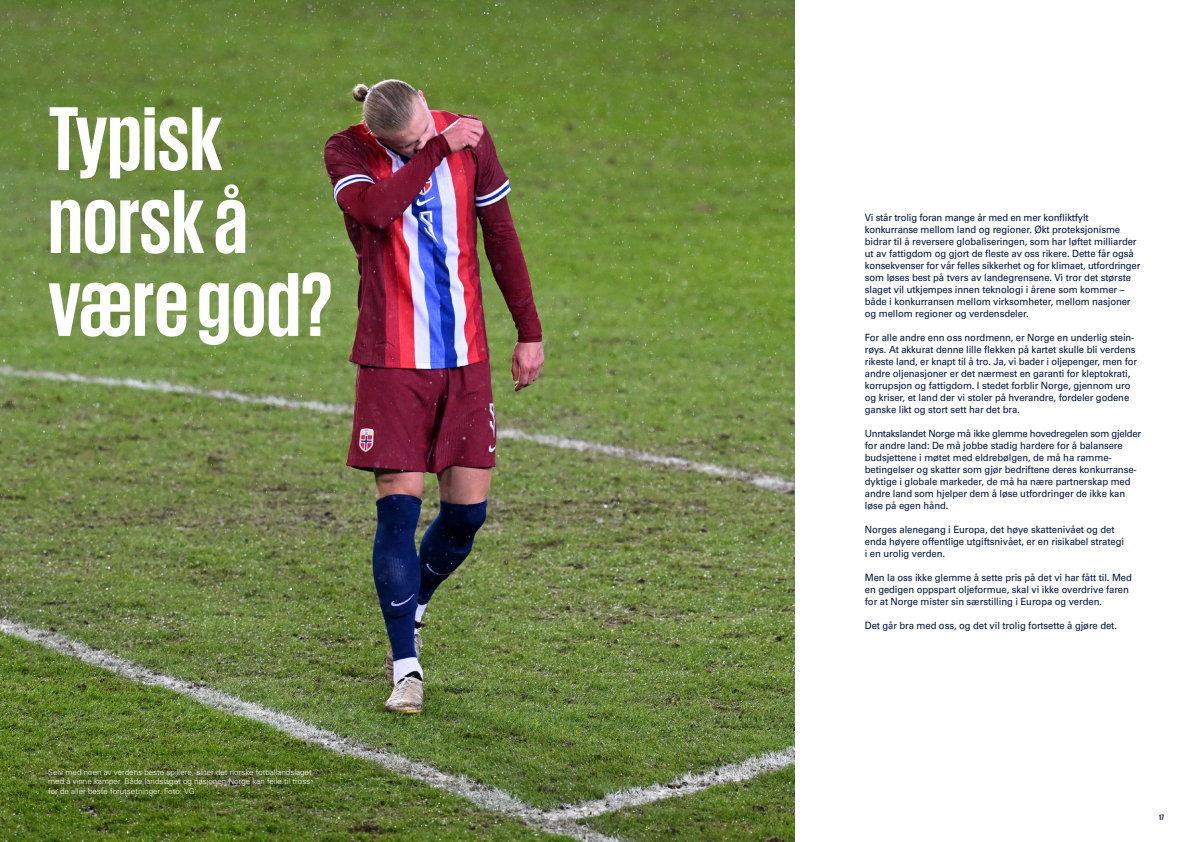
<style>
.page{position:relative;width:1191px;height:842px;background:#fff}
.page>*{position:absolute;margin:0;border:0;box-sizing:border-box;transform-origin:0 0}
.t1{font:700 92.7px/82.9px "KPMG";color:#fff}
.t2{font:10px/12px "Universfor KPMG";letter-spacing:-.01em;color:#001340;scale:.95 1}
.t3{font:300 8px/9.6px "Universfor KPMG";color:#fff}
.t4{font:700 8px "KPMG";color:#001340}
</style>
<div class="page">
<img style="left:0;top:0;width:794px;height:842px">
<div style="left:34px;top:754px;width:291px;height:55px;background:#231f20;opacity:.75"></div>
<p class="t1" style="left:48px;top:94px;width:286px">Typisk norsk å være god?</p>
<p class="t3" style="left:48px;top:767px;width:265px">Selv med noen av verdens beste spillere, sliter det norske fotballandslaget med å vinne kamper. Både landslaget og nasjonen Norge kan feile til tross for de aller beste forutsetninger. Foto: VG</p>
<p class="t2" style="left:865px;top:211px;width:291px">Vi står trolig foran mange år med en mer konfliktfylt konkurranse mellom land og regioner. Økt proteksjonisme bidrar til å reversere globaliseringen, som har løftet milliarder ut av fattigdom og gjort de fleste av oss rikere. Dette får også konsekvenser for vår felles sikkerhet og for klimaet, utfordringer som løses best på tvers av landegrensene. Vi tror det største slaget vil utkjempes innen teknologi i årene som kommer – både i konkurransen mellom virksomheter, mellom nasjoner og mellom regioner og verdensdeler.</p>
<p class="t2" style="left:865px;top:331px;width:288px">For alle andre enn oss nordmenn, er Norge en underlig stein&shy;røys. At akkurat denne lille flekken på kartet skulle bli verdens rikeste land, er knapt til å tro. Ja, vi bader i oljepenger, men for andre oljenasjoner er det nærmest en garanti for kleptokrati, korrupsjon og fattigdom. I stedet forblir Norge, gjennom uro og kriser, et land der vi stoler på hverandre, fordeler godene ganske likt og stort sett har det bra.</p>
<p class="t2" style="left:865px;top:427px;width:292px">Unntakslandet Norge må ikke glemme hovedregelen som gjelder for andre land: De må jobbe stadig hardere for å balansere budsjettene i møtet med eldrebølgen, de må ha ramme&shy;betingelser og skatter som gjør bedriftene deres konkurranse&shy;dyktige i globale markeder, de må ha nære partnerskap med andre land som hjelper dem å løse utfordringer de ikke kan løse på egen hånd.</p>
<p class="t2" style="left:865px;top:523px;width:274px">Norges alenegang i Europa, det høye skattenivået og det enda høyere offentlige utgiftsnivået, er en risikabel strategi i en urolig verden.</p>
<p class="t2" style="left:865px;top:571px;width:282px">Men la oss ikke glemme å sette pris på det vi har fått til. Med en gedigen oppspart oljeformue, skal vi ikke overdrive faren for at Norge mister sin særstilling i Europa og verden.</p>
<p class="t2" style="left:865px;top:619px;width:267px">Det går bra med oss, og det vil trolig fortsette å gjøre det.</p>
<p class="t4" style="left:1159px;top:813px;width:6px">17</p>
</div>
